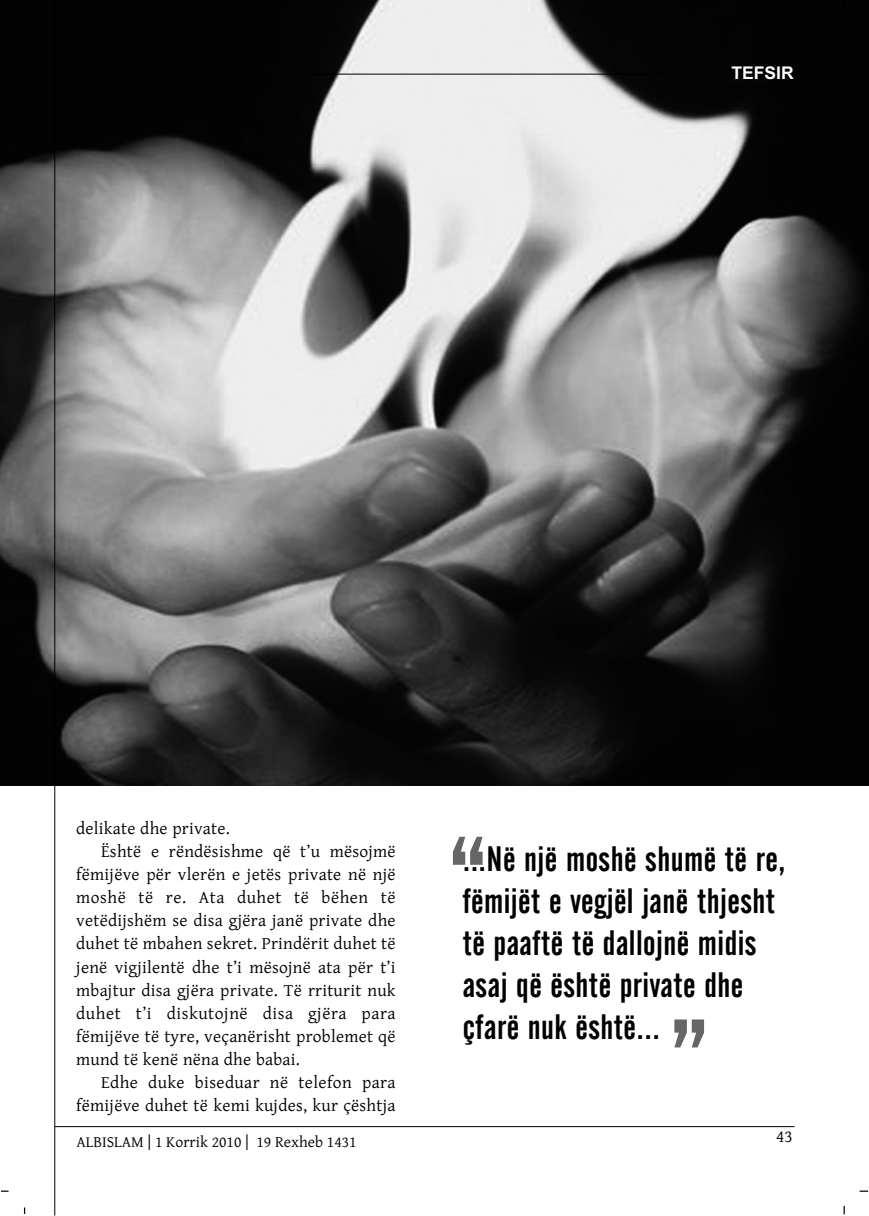
<style>
.page{position:relative;width:869px;height:1216px;background:#fff}
.page>*{position:absolute;margin:0;border:0;box-sizing:border-box;transform-origin:0 0}
.t1{font:118.65px "Alternate Gothic No 2 BT";color:#666}
.t2{font:35px/42px "Alternate Gothic No 2 BT";letter-spacing:.01em;color:#000}
.t3{font:17.5px "Gentium Alt";letter-spacing:.015em;color:#000}
.t4{font:17.5px "Gentium Alt";letter-spacing:.035em;color:#000}
.t5{font:700 17.5px "Arial";color:#fff}
.t6{font:15.75px "Gentium Alt";color:#000}
</style>
<div class="page">
<img style="left:0;top:0;width:868px;height:786px">
<hr style="left:54px;top:0;width:1px;height:1215px;background:#000">
<hr style="left:55px;top:1126px;width:739px;height:1px;background:#000">
<hr style="left:55px;top:74px;width:664px;height:1px;background:#000">
<svg style="left:722px;top:62px;width:1px;height:24px"></svg>
<hr style="left:722px;top:86px;width:73px;height:1px;background:#000">
<p class="t5" style="left:731px;top:62px;width:64px">TEFSIR</p>
<p class="t3" style="left:76px;top:817px;width:155px">delikate dhe private.</p>
<p class="t3" style="left:101px;top:840px;width:296px">Është e rëndësishme që t’u mësojmë</p>
<p class="t3" style="left:76px;top:863px;width:321px">fëmijëve për vlerën e jetës private në një</p>
<p class="t4" style="left:76px;top:886px;width:321px">moshë të re. Ata duhet të bëhen të</p>
<p class="t3" style="left:76px;top:910px;width:321px">vetëdijshëm se disa gjëra janë private dhe</p>
<p class="t3" style="left:76px;top:933px;width:321px">duhet të mbahen sekret. Prindërit duhet të</p>
<p class="t3" style="left:76px;top:956px;width:321px">jenë vigjilentë dhe t’i mësojnë ata për t’i</p>
<p class="t3" style="left:76px;top:979px;width:321px">mbajtur disa gjëra private. Të rriturit nuk</p>
<p class="t4" style="left:76px;top:1002px;width:321px">duhet t’i diskutojnë disa gjëra para</p>
<p class="t3" style="left:76px;top:1025px;width:321px">fëmijëve të tyre, veçanërisht problemet që</p>
<p class="t3" style="left:76px;top:1048px;width:225px">mund të kenë nëna dhe babai.</p>
<p class="t3" style="left:101px;top:1071px;width:296px">Edhe duke biseduar në telefon para</p>
<p class="t3" style="left:76px;top:1094px;width:321px">fëmijëve duhet të kemi kujdes, kur çështja</p>
<p class="t6" style="left:76px;top:1132px;width:281px">ALBISLAM | 1 Korrik 2010 | 19 Rexheb 1431</p>
<h1 class="t1" style="left:446px;top:810px;width:44px">“</h1>
<h2 class="t2" style="left:462px;top:837px;width:324px">...Në një moshë shumë të re, fëmijët e vegjël janë thjesht të paaftë të dallojnë midis asaj që është private dhe çfarë nuk është...</h2>
<h1 class="t1" style="left:710px;top:1074px;width:44px;rotate:-180deg">“</h1>
<p class="t3" style="left:775px;top:1125px;width:18px">43</p>
</div>
